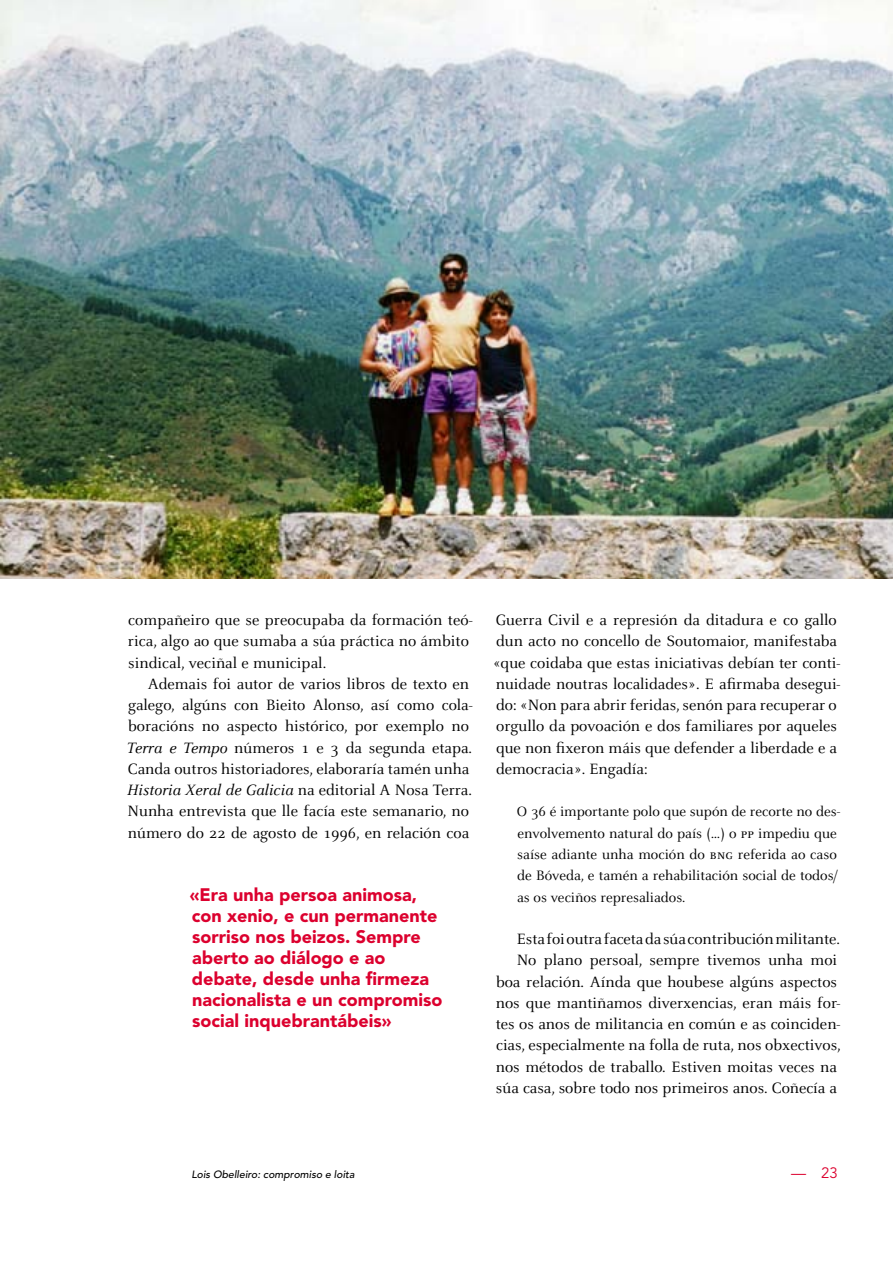
<style>
.page{position:relative;width:893px;height:1263px;background:#fff}
.page>*{position:absolute;margin:0;border:0;box-sizing:border-box;transform-origin:0 0}
.t1{font:900 18px/21px "Avenir";color:#dc002e}
.t2{font:16.5px/21.3px "Celeste";color:#000}
.t3{font:15px/21.3px "Celeste";color:#000}
.t4{font:15px "Avenir";color:#dc002e}
.t5{font:italic 500 10.5px "Avenir";color:#000}
.s1{font-style:italic}
.s2{font-family:"Celeste Caps"}
</style>
<div class="page">
<img style="left:0;top:0;width:893px;height:578px">
<p class="t2" style="left:128px;top:610px;width:346px">compañeiro que se preocupaba da formación teó‑ rica, algo ao que sumaba a súa práctica no ámbito sindical, veciñal e municipal.</p>
<p class="t2" style="left:127px;top:674px;width:347px;text-indent:21px">Ademais foi autor de varios libros de texto en galego, algúns con Bieito Alonso, así como cola‑ boracións no aspecto histórico, por exemplo no <span class="s1">Terra e Tempo</span> números 1 e 3 da segunda etapa.<br>Canda outros historiadores, elaboraría tamén unha <span class="s1">Historia Xeral de Galicia</span> na editorial A Nosa Terra.<br>Nunha entrevista que lle facía este semanario, no número do 22 de agosto de 1996, en relación coa</p>
<p class="t1" style="left:190px;top:884px;width:254px">«Era unha persoa animosa, con xenio, e cun permanente sorriso nos beizos. Sempre aberto ao diálogo e ao debate, desde unha firmeza nacionalista e un compromiso social inquebrantábeis»</p>
<p class="t2" style="left:493px;top:610px;width:349px">Guerra Civil e a represión da ditadura e co gallo dun acto no concello de Soutomaior, manifestaba «que coidaba que estas iniciativas debían ter conti‑ nuidade noutras localidades». E afirmaba desegui‑ do: «Non para abrir feridas, senón para recuperar o orgullo da povoación e dos familiares por aqueles que non fixeron máis que defender a liberdade e a democracia». Engadía:</p>
<p class="t3" style="left:517px;top:802px;width:325px">O 36 é importante polo que supón de recorte no des‑ envolvemento natural do país (…) o <span class="s2">pp</span> impediu que saíse adiante unha moción do <span class="s2">bng</span> referida ao caso de Bóveda, e tamén a rehabilitación social de todos/ as os veciños represaliados.</p>
<p class="t2" style="left:496px;top:929px;width:346px;text-align:right">Esta foi outra faceta da súa contribuciónmilitante.<br>No plano persoal, sempre tivemos unha moi boa relación. Aínda que houbese algúns aspectos nos que mantiñamos diverxencias, eran máis for‑ tes os anos de militancia en común e as coinciden‑ cias, especialmente na folla de ruta, nos obxectivos, nos métodos de traballo. Estiven moitas veces na súa casa, sobre todo nos primeiros anos. Coñecía a</p>
<p class="t5" style="left:191px;top:1168px;width:165px">Lois Obelleiro: compromiso e loita</p>
<p class="t4" style="left:791px;top:1164px;width:48px">— 23</p>
</div>
